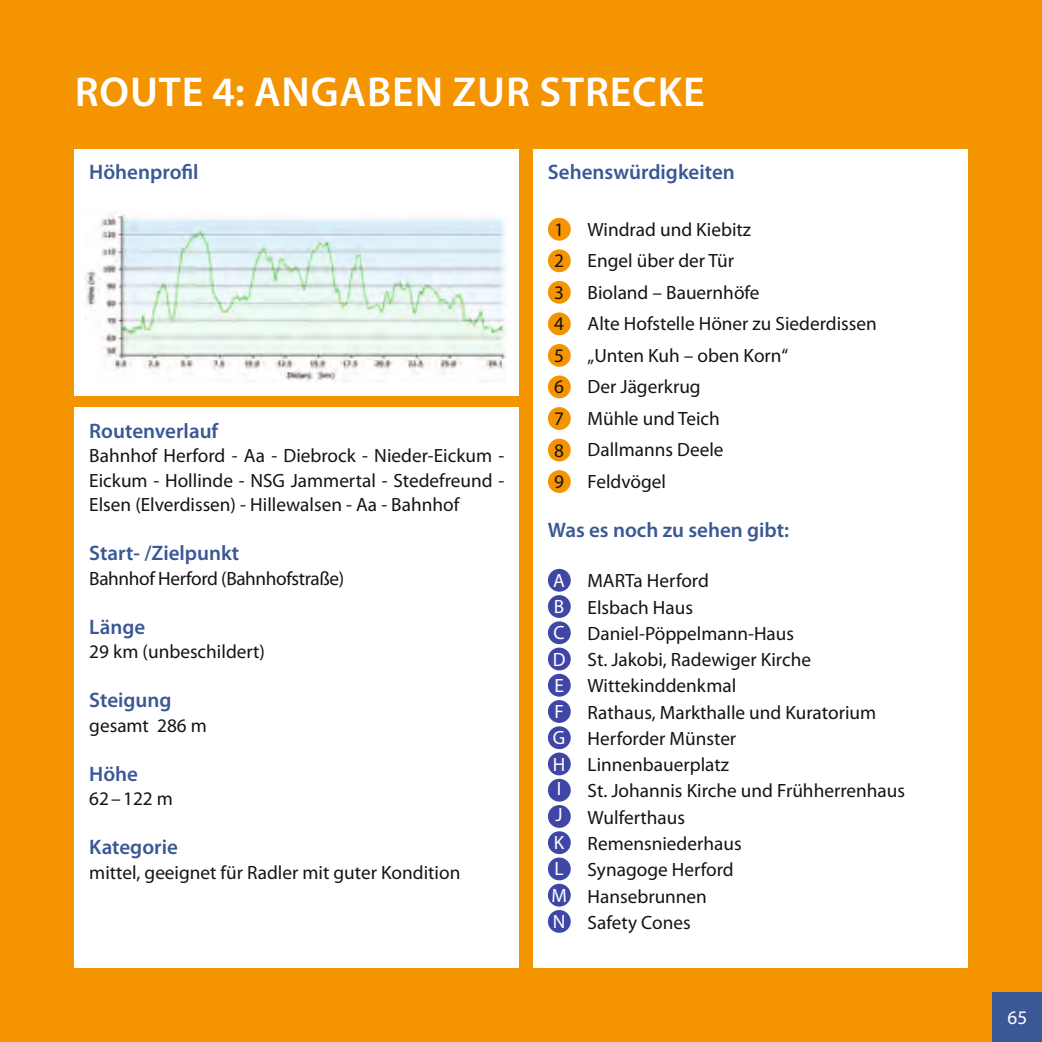
<style>
.page{position:relative;width:1042px;height:1042px;background:#f59401}
.page>*{position:absolute;margin:0;border:0;box-sizing:border-box;transform-origin:0 0}
.t1{font:600 42px "Myriad Pro";letter-spacing:.02em;color:#fff}
.t2{font:600 21px "Myriad Pro";color:#3a5895}
.t3{font:19.25px/31.5px "Myriad Pro";color:#131413}
.t4{font:19.25px "Myriad Pro";letter-spacing:-.02em;color:#131413}
.t5{font:19.25px/26.2px "Myriad Pro";color:#fff}
</style>
<div class="page">
<div style="left:533px;top:149px;width:434px;height:818px;background:#fff"></div>
<div style="left:74px;top:149px;width:445px;height:246px;background:#fff"></div>
<img style="left:85px;top:214px;width:421px;height:168px">
<div style="left:74px;top:407px;width:445px;height:560px;background:#fff"></div>
<div style="left:992px;top:992px;width:50px;height:50px;background:#3a5895"></div>
<div style="left:548px;top:831px;width:23px;height:23px;background:#4046a5;border-radius:50%"></div>
<div style="left:548px;top:884px;width:23px;height:22px;background:#4046a5;border-radius:50%"></div>
<div style="left:548px;top:910px;width:23px;height:23px;background:#4046a5;border-radius:50%"></div>
<div style="left:548px;top:218px;width:23px;height:23px;background:#f59401;border-radius:50%"></div>
<div style="left:548px;top:249px;width:23px;height:23px;background:#f59401;border-radius:50%"></div>
<div style="left:548px;top:281px;width:23px;height:23px;background:#f59401;border-radius:50%"></div>
<div style="left:548px;top:312px;width:23px;height:23px;background:#f59401;border-radius:50%"></div>
<div style="left:548px;top:344px;width:23px;height:23px;background:#f59401;border-radius:50%"></div>
<div style="left:548px;top:375px;width:23px;height:23px;background:#f59401;border-radius:50%"></div>
<div style="left:548px;top:407px;width:23px;height:23px;background:#f59401;border-radius:50%"></div>
<div style="left:548px;top:439px;width:23px;height:22px;background:#f59401;border-radius:50%"></div>
<div style="left:548px;top:470px;width:23px;height:23px;background:#f59401;border-radius:50%"></div>
<div style="left:548px;top:569px;width:23px;height:23px;background:#4046a5;border-radius:50%"></div>
<div style="left:548px;top:595px;width:23px;height:23px;background:#4046a5;border-radius:50%"></div>
<div style="left:548px;top:621px;width:23px;height:23px;background:#4046a5;border-radius:50%"></div>
<div style="left:548px;top:647px;width:23px;height:23px;background:#4046a5;border-radius:50%"></div>
<div style="left:548px;top:674px;width:23px;height:22px;background:#4046a5;border-radius:50%"></div>
<div style="left:548px;top:700px;width:23px;height:23px;background:#4046a5;border-radius:50%"></div>
<div style="left:548px;top:726px;width:23px;height:23px;background:#4046a5;border-radius:50%"></div>
<div style="left:548px;top:752px;width:23px;height:23px;background:#4046a5;border-radius:50%"></div>
<div style="left:548px;top:779px;width:23px;height:22px;background:#4046a5;border-radius:50%"></div>
<div style="left:548px;top:805px;width:23px;height:23px;background:#4046a5;border-radius:50%"></div>
<div style="left:548px;top:857px;width:23px;height:23px;background:#4046a5;border-radius:50%"></div>
<h1 class="t1" style="left:75px;top:65px;width:631px">ROUTE 4: ANGABEN ZUR STRECKE</h1>
<p class="t2" style="left:89px;top:159px;width:111px">Höhenprofil</p>
<p class="t2" style="left:89px;top:417px;width:130px">Routenverlauf</p>
<p class="t3" style="left:89px;top:443px;width:416px;line-height:24.5px;text-align:justify">Bahnhof Herford - Aa - Diebrock - Nieder-Eickum - Eickum - Hollinde - NSG Jammertal - Stedefreund - Elsen (Elverdissen) - Hillewalsen - Aa - Bahnhof</p>
<p class="t2" style="left:89px;top:539px;width:151px">Start- /Zielpunkt</p>
<p class="t4" style="left:89px;top:566px;width:256px">Bahnhof Herford (Bahnhofstraße)</p>
<p class="t2" style="left:89px;top:613px;width:57px">Länge</p>
<p class="t3" style="left:89px;top:635px;width:177px">29 km (unbeschildert)</p>
<p class="t2" style="left:89px;top:686px;width:84px">Steigung</p>
<p class="t3" style="left:89px;top:709px;width:119px">gesamt 286 m</p>
<p class="t2" style="left:89px;top:760px;width:50px">Höhe</p>
<p class="t3" style="left:89px;top:782px;width:85px">62–122 m</p>
<p class="t2" style="left:89px;top:833px;width:90px">Kategorie</p>
<p class="t3" style="left:89px;top:856px;width:372px">mittel, geeignet für Radler mit guter Kondition</p>
<p class="t2" style="left:548px;top:159px;width:188px">Sehenswürdigkeiten</p>
<p class="t3" style="left:587px;top:213px;width:291px">Windrad und Kiebitz<br>Engel über der Tür<br>Bioland – Bauernhöfe<br>Alte Hofstelle Höner zu Siederdissen „Unten Kuh – oben Korn“<br>Der Jägerkrug<br>Mühle und Teich<br>Dallmanns Deele<br>Feldvögel</p>
<p class="t2" style="left:548px;top:516px;width:243px">Was es noch zu sehen gibt:</p>
<p class="t3" style="left:587px;top:567px;width:319px;line-height:26.2px">MARTa Herford<br>Elsbach Haus<br>Daniel-Pöppelmann-Haus<br>St. Jakobi, Radewiger Kirche<br>Wittekinddenkmal<br>Rathaus, Markthalle und Kuratorium<br>Herforder Münster<br>Linnenbauerplatz<br>St. Johannis Kirche und Frühherrenhaus<br>Wulferthaus<br>Remensniederhaus<br>Synagoge Herford<br>Hansebrunnen<br>Safety Cones</p>
<p class="t3" style="left:554px;top:213px;width:11px;text-align:justify">1<br>2<br>3<br>4<br>5<br>6<br>7<br>8<br>9</p>
<p class="t5" style="left:553px;top:567px;width:14px;text-align:justify">A B C D E F G H</p>
<p class="t5" style="left:555px;top:775px;width:9px">I<br>J</p>
<p class="t5" style="left:554px;top:829px;width:12px">K</p>
<p class="t5" style="left:551px;top:882px;width:17px">M<br>N</p>
<p class="t5" style="left:554px;top:855px;width:11px">L</p>
<p class="t5" style="left:1007px;top:1004px;width:21px">65</p>
<p class="t5" style="left:1007px;top:1007px;width:21px">57</p>
</div>
